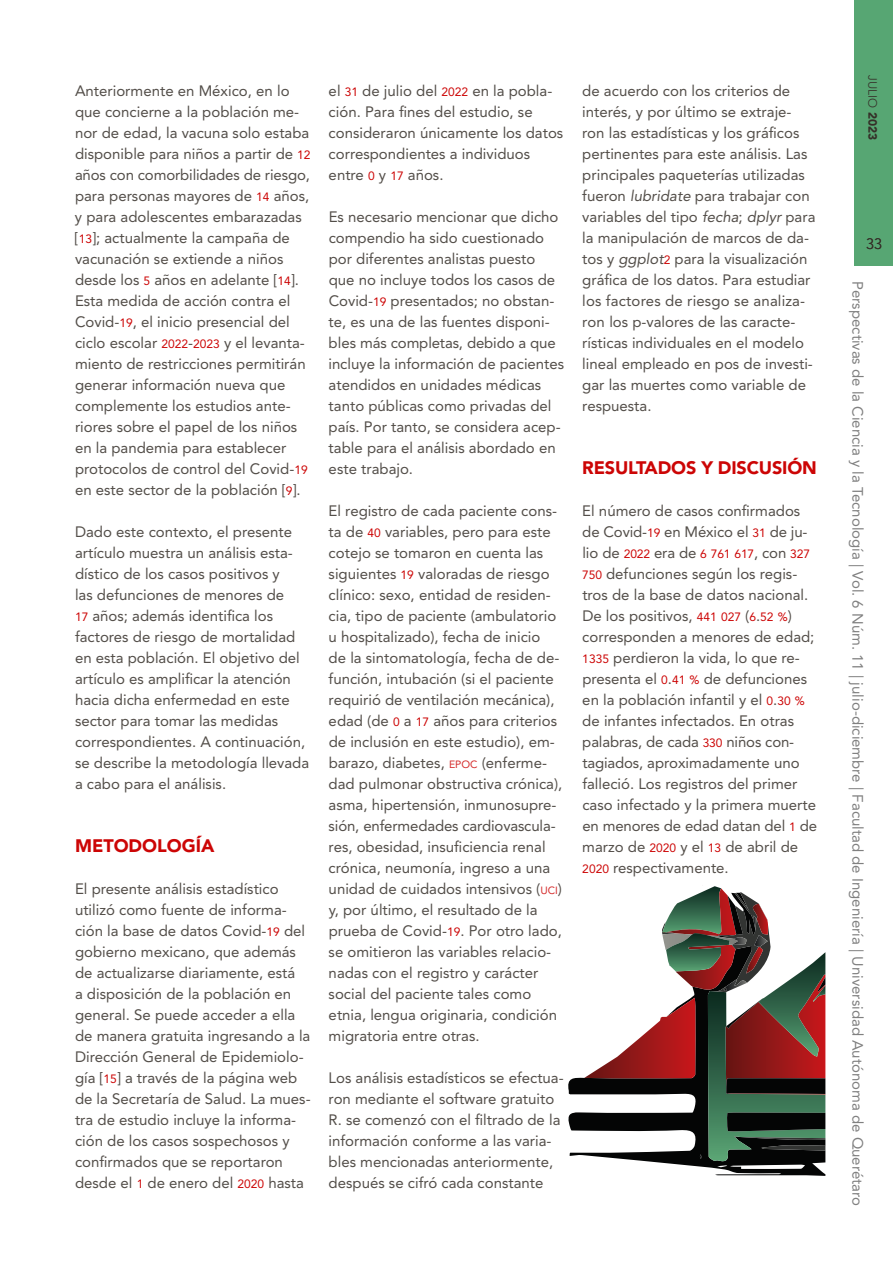
<style>
.page{position:relative;width:893px;height:1263px;background:#fff}
.page>*{position:absolute;margin:0;border:0;box-sizing:border-box;transform-origin:0 0}
.t1{font:900 18px "Avenir LT Std";letter-spacing:-.01em;color:#cc0505}
.t2{font:15px/21px "Avenir LT Std";color:#534e49}
.t3{font:15px "Avenir LT Std";color:#000}
.t4{font:300 15px "Avenir LT Std";color:#352f28}
.t5{font:300 12px "Avenir LT Std";color:#352f28}
.s1{font-size:12px;color:#cc0505}
.s2{font-size:10.5px;color:#d42b2b}
.s3{font-style:italic}
.s4{font-weight:900}
</style>
<div class="page">
<svg style="left:568px;top:1077px;width:257px;height:99px"></svg>
<svg style="left:584px;top:886px;width:241px;height:277px"></svg>
<div style="left:854px;top:0;width:39px;height:266px;background:#57a673"></div>
<p class="t2" style="left:75px;top:80px;width:237px">Anteriormente en México, en lo que concierne a la población me&shy;nor de edad, la vacuna solo estaba disponible para niños a partir de <span class="s1">12 </span>años con comorbilidades de riesgo, para personas mayores de <span class="s1">14</span> años, y para adolescentes embarazadas [<span class="s1">13</span>]; actualmente la campaña de vacunación se extiende a niños desde los <span class="s1">5</span> años en adelante [<span class="s1">14</span>].<br>Esta medida de acción contra el Covid-<span class="s1">19</span>, el inicio presencial del ciclo escolar <span class="s1">2022</span>-<span class="s1">2023</span> y el levanta&shy;miento de restricciones permitirán generar información nueva que complemente los estudios ante&shy;riores sobre el papel de los niños en la pandemia para establecer protocolos de control del Covid-<span class="s1">19 </span>en este sector de la población [<span class="s1">9</span>].</p>
<p class="t2" style="left:75px;top:521px;width:236px">Dado este contexto, el presente artículo muestra un análisis esta&shy;dístico de los casos positivos y<br>las defunciones de menores de<br><span class="s1">17</span> años; además identifica los factores de riesgo de mortalidad en esta población. El objetivo del artículo es amplificar la atención hacia dicha enfermedad en este sector para tomar las medidas correspondientes. A continuación, se describe la metodología llevada a cabo para el análisis.</p>
<p class="t1" style="left:75px;top:835px;width:141px">METODOLOGÍA</p>
<p class="t2" style="left:75px;top:878px;width:237px">El presente análisis estadístico utilizó como fuente de informa&shy;ción la base de datos Covid-<span class="s1">19</span> del gobierno mexicano, que además de actualizarse diariamente, está<br>a disposición de la población en general. Se puede acceder a ella de manera gratuita ingresando a la<br>Dirección General de Epidemiolo&shy;gía [<span class="s1">15</span>] a través de la página web de la Secretaría de Salud. La mues&shy;tra de estudio incluye la informa&shy;ción de los casos sospechosos y confirmados que se reportaron desde el <span class="s1">1</span> de enero del <span class="s1">2020</span> hasta</p>
<p class="t2" style="left:329px;top:80px;width:236px">el <span class="s1">31</span> de julio del <span class="s1">2022</span> en la pobla&shy;ción. Para fines del estudio, se consideraron únicamente los datos correspondientes a individuos entre <span class="s1">0</span> y <span class="s1">17</span> años.</p>
<p class="t2" style="left:329px;top:206px;width:237px">Es necesario mencionar que dicho compendio ha sido cuestionado por diferentes analistas puesto que no incluye todos los casos de<br>Covid-<span class="s1">19</span> presentados; no obstan&shy;te, es una de las fuentes disponi&shy;bles más completas, debido a que incluye la información de pacientes atendidos en unidades médicas tanto públicas como privadas del país. Por tanto, se considera acep&shy;table para el análisis abordado en este trabajo.</p>
<p class="t2" style="left:329px;top:500px;width:235px">El registro de cada paciente cons&shy;ta de <span class="s1">40</span> variables, pero para este cotejo se tomaron en cuenta las siguientes <span class="s1">19</span> valoradas de riesgo clínico: sexo, entidad de residen&shy;cia, tipo de paciente (ambulatorio u hospitalizado), fecha de inicio<br>de la sintomatología, fecha de de&shy;función, intubación (si el paciente requirió de ventilación mecánica), edad (de <span class="s1">0</span> a <span class="s1">17</span> años para criterios de inclusión en este estudio), em&shy;barazo, diabetes, <span class="s2">EPOC</span> (enferme&shy;dad pulmonar obstructiva crónica), asma, hipertensión, inmunosupre&shy;sión, enfermedades cardiovascula&shy;res, obesidad, insuficiencia renal crónica, neumonía, ingreso a una unidad de cuidados intensivos (<span class="s2">UCI</span>) y, por último, el resultado de la prueba de Covid-<span class="s1">19</span>. Por otro lado, se omitieron las variables relacio&shy;nadas con el registro y carácter social del paciente tales como etnia, lengua originaria, condición migratoria entre otras.</p>
<p class="t2" style="left:329px;top:1067px;width:237px">Los análisis estadísticos se efectua&shy;ron mediante el software gratuito R. se comenzó con el filtrado de la información conforme a las varia&shy;bles mencionadas anteriormente, después se cifró cada constante</p>
<p class="t2" style="left:582px;top:80px;width:235px">de acuerdo con los criterios de interés, y por último se extraje&shy;ron las estadísticas y los gráficos pertinentes para este análisis. Las principales paqueterías utilizadas fueron <span class="s3">lubridate</span> para trabajar con variables del tipo <span class="s3">fecha</span>; <span class="s3">dplyr</span> para la manipulación de marcos de da&shy;tos y <span class="s3">ggplot</span><span class="s1">2</span> para la visualización gráfica de los datos. Para estudiar los factores de riesgo se analiza&shy;ron los p-valores de las caracte&shy;rísticas individuales en el modelo lineal empleado en pos de investi&shy;gar las muertes como variable de respuesta.</p>
<p class="t1" style="left:582px;top:457px;width:236px">RESULTADOS Y DISCUSIÓN</p>
<p class="t2" style="left:582px;top:500px;width:236px">El número de casos confirmados de Covid-<span class="s1">19</span> en México el <span class="s1">31</span> de ju&shy;lio de <span class="s1">2022</span> era de <span class="s1">6 761 617</span>, con <span class="s1">327<br>750</span> defunciones según los regis&shy;tros de la base de datos nacional.<br>De los positivos, <span class="s1">441 027</span> (<span class="s1">6</span>.<span class="s1">52 %</span>) corresponden a menores de edad;<br><span class="s1">1335</span> perdieron la vida, lo que re&shy;presenta el <span class="s1">0</span>.<span class="s1">41 %</span> de defunciones en la población infantil y el <span class="s1">0</span>.<span class="s1">30 % </span>de infantes infectados. En otras palabras, de cada <span class="s1">330</span> niños con&shy;tagiados, aproximadamente uno falleció. Los registros del primer caso infectado y la primera muerte en menores de edad datan del <span class="s1">1</span> de marzo de <span class="s1">2020</span> y el <span class="s1">13</span> de abril de<br><span class="s1">2020</span> respectivamente.</p>
<p class="t5" style="left:880px;top:75px;width:67px;rotate:90deg">JULIO <span class="s4">2023</span></p>
<p class="t4" style="left:866px;top:235px;width:17px">33</p>
<p class="t3" style="left:866px;top:281px;width:927px;rotate:90deg">Perspectivas de la Ciencia y la Tecnología | Vol. 6 Núm. 11 | julio-diciembre | Facultad de Ingeniería | Universidad Autónoma de Querétaro</p>
</div>
